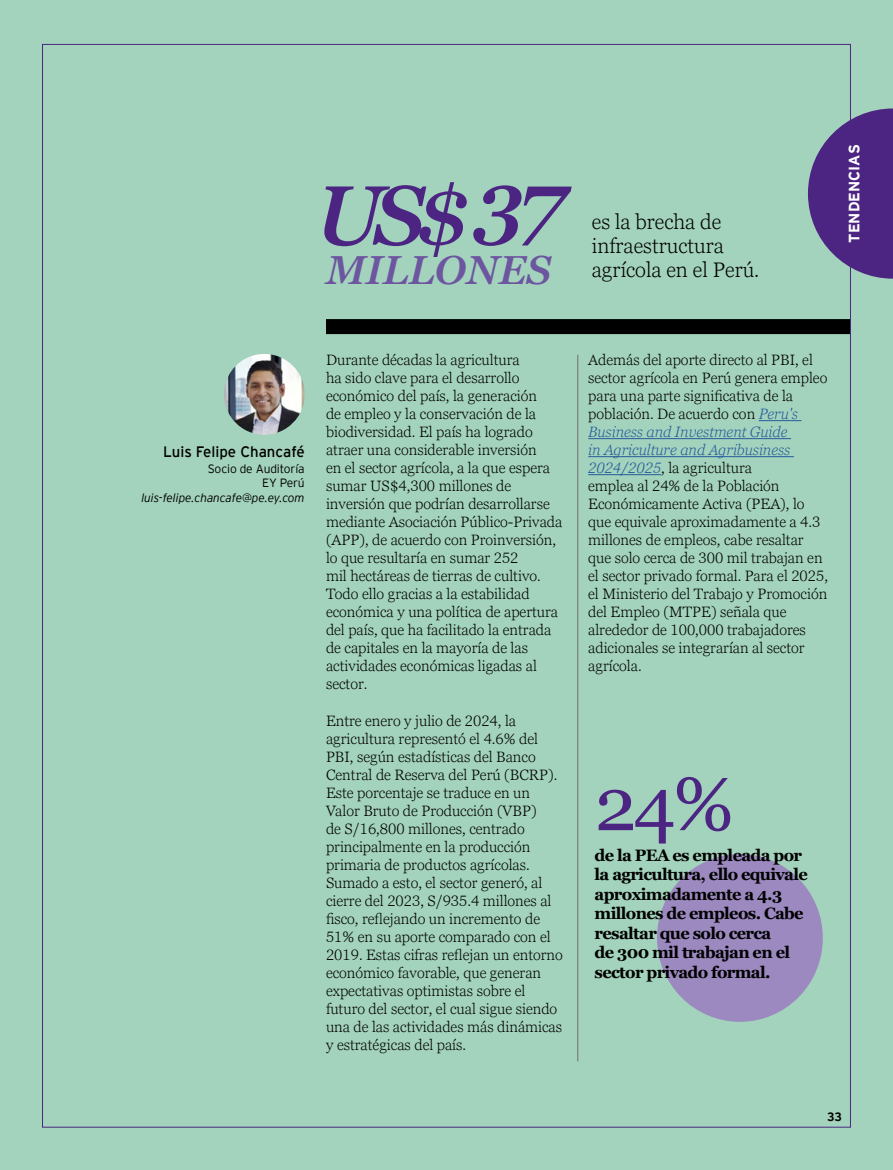
<style>
.page{position:relative;width:893px;height:1170px;background:#fff}
.page>*{position:absolute;margin:0;border:0;box-sizing:border-box;transform-origin:0 0}
.t1{font:italic 600 84px "Georgia Pro";color:#4c2583}
.t2{font:75px "Georgia";color:#4c2583}
.t3{font:300 21px "Georgia Pro";color:#000}
.t4{font:700 16.5px/19.5px "Georgia";letter-spacing:-.04em;color:#000}
.t5{font:15.15px "EY Interstate";color:#000}
.t6{font:300 15px/18px "Georgia Pro";color:#000}
.t7{font:700 15px "EY Interstate";color:#fff}
.t8{font:italic 300 12px "EY Interstate";letter-spacing:-.01em;color:#000}
.t9{font:300 12px/14.4px "EY Interstate";letter-spacing:-.01em;color:#000;text-align:right}
.t10{font:700 12px "EY Interstate";color:#000}
.s1{font-weight:600;font-style:italic;font-size:40.5px;color:#6d56a0}
.s2{font-style:italic;color:#275b9b}
</style>
<div class="page">
<div style="left:0;top:0;width:893px;height:1169px;background:#a3d3bc"></div>
<img style="left:224px;top:354px;width:81px;height:81px;border-radius:40px">
<hr style="left:759px;top:420px;width:42px;height:1px;background:#275b9b">
<hr style="left:588px;top:438px;width:203px;height:1px;background:#275b9b">
<hr style="left:588px;top:456px;width:206px;height:1px;background:#275b9b">
<hr style="left:588px;top:474px;width:73px;height:1px;background:#275b9b">
<div style="left:657px;top:854px;width:166px;height:167px;background:#9c89c0;border-radius:50%"></div>
<div style="left:326px;top:319px;width:524px;height:15px;background:#000"></div>
<hr style="left:577px;top:355px;width:1px;height:706px;background:#706f6f">
<svg style="left:808px;top:108px;width:85px;height:171px"></svg>
<h1 class="t1" style="left:315px;top:168px;width:254px">US$ 37</h1>
<h3 class="t3" style="left:592px;top:209px;width:131px">es la brecha de</h3>
<h3 class="t3" style="left:592px;top:233px;width:133px">infraestructura</h3>
<h3 class="t3" style="left:326px;top:257px;width:435px"><span class="s1">MILLONES</span> agrícola en el Perú.</h3>
<p class="t7" style="left:843px;top:243px;width:100px;rotate:-90deg">TENDENCIAS</p>
<p class="t5" style="left:163px;top:440px;width:143px">Luis Felipe Chancafé</p>
<p class="t9" style="left:208px;top:461px;width:98px">Socio de Auditoría<br>EY Perú</p>
<p class="t8" style="left:141px;top:489px;width:165px">luis-felipe.chancafe@pe.ey.com</p>
<p class="t6" style="left:326px;top:351px;width:238px">Durante décadas la agricultura<br>ha sido clave para el desarrollo económico del país, la generación<br>de empleo y la conservación de la biodiversidad. El país ha logrado atraer una considerable inversión<br>en el sector agrícola, a la que espera sumar US$4,300 millones de inversión que podrían desarrollarse mediante Asociación Público-Privada (APP), de acuerdo con Proinversión, lo que resultaría en sumar 252<br>mil hectáreas de tierras de cultivo.<br>Todo ello gracias a la estabilidad económica y una política de apertura del país, que ha facilitado la entrada de capitales en la mayoría de las actividades económicas ligadas al sector.</p>
<p class="t6" style="left:326px;top:711px;width:238px">Entre enero y julio de 2024, la agricultura representó el 4.6% del PBI, según estadísticas del Banco Central de Reserva del Perú (BCRP).<br>Este porcentaje se traduce en un Valor Bruto de Producción (VBP)<br>de S/16,800 millones, centrado principalmente en la producción primaria de productos agrícolas.<br>Sumado a esto, el sector generó, al cierre del 2023, S/935.4 millones al fisco, reflejando un incremento de 51% en su aporte comparado con el 2019. Estas cifras reflejan un entorno económico favorable, que generan expectativas optimistas sobre el futuro del sector, el cual sigue siendo una de las actividades más dinámicas y estratégicas del país.</p>
<p class="t6" style="left:588px;top:351px;width:241px">Además del aporte directo al PBI, el sector agrícola en Perú genera empleo para una parte significativa de la población. De acuerdo con <span class="s2">Peru's<br>Business and Investment Guide<br>in Agriculture and Agribusiness<br>2024/2025</span>, la agricultura<br>emplea al 24% de la Población<br>Económicamente Activa (PEA), lo que equivale aproximadamente a 4.3 millones de empleos, cabe resaltar que solo cerca de 300 mil trabajan en el sector privado formal. Para el 2025, el Ministerio del Trabajo y Promoción del Empleo (MTPE) señala que alrededor de 100,000 trabajadores adicionales se integrarían al sector agrícola.</p>
<h2 class="t2" style="left:595px;top:758px;width:141px">24%</h2>
<p class="t4" style="left:595px;top:845px;width:215px">de la PEA es empleada por la agricultura, ello equivale aproximadamente a 4.3 millones de empleos. Cabe resaltar que solo cerca<br>de 300 mil trabajan en el sector privado formal.</p>
<p class="t10" style="left:827px;top:1107px;width:16px">33</p>
</div>
